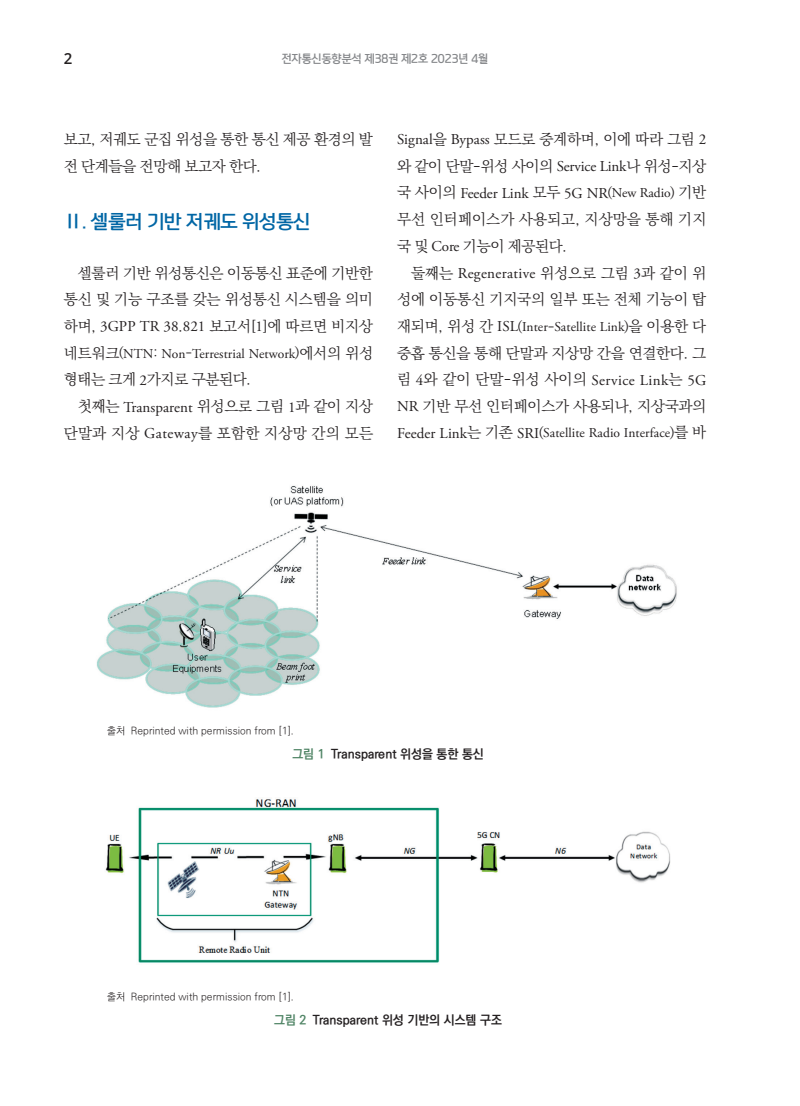
<style>
.page{position:relative;width:800px;height:1106px;background:#fff}
.page>*{position:absolute;margin:0;border:0;box-sizing:border-box;transform-origin:0 0}
.I{font:18px "paybooc OTF Bold";letter-spacing:-.01em;color:#0166a5}
._2단본문{font:15px/26.7px "Ko Pub World Batang PL";letter-spacing:-.015em;color:#231f20}
._2단본문-2{font:15px/26.7px "Ko Pub World Batang PL";letter-spacing:.015em;color:#231f20;text-align:right}
.t1{font:600 15px "Open Sans";color:#231f20}
._2단본문-3{font:13.5px "Adobe Garamond Pro";letter-spacing:.005em;color:#231f20}
.캡션{font:12.75px "Ko Pub World Dotum PB";color:#231f20}
.t2{font:10.95px "paybooc OTF Bold";color:#848689}
.캡션출처{font:10.2px "Ko Pub World Dotum PL";color:#231f20}
.s1{font-family:"Adobe Garamond Pro"}
.s2{font-family:"Ko Pub World Batang PL";font-size:15px}
.s3{font-family:"Ko Pub World Batang PL"}
.s4{font-size:13.5px}
.s5{font-family:"Adobe Garamond Pro";font-size:13.5px}
.s6{font-size:15px}
.s7{color:#4f8465}
</style>
<div class="page">
<img style="left:96px;top:485px;width:581px;height:223px">
<img style="left:105px;top:799px;width:566px;height:164px">
<p class="t1" style="left:64px;top:48px;width:10px">2</p>
<p class="t2" style="left:282px;top:52px;width:208px">전자통신동향분석 제38권 제2호 2023년 4월</p>
<p class="_2단본문" style="left:64px;top:126px;width:310px">보고, 저궤도 군집 위성을 통한 통신 제공 환경의 발 전 단계들을 전망해 보고자 한다.</p>
<p class="I" style="left:64px;top:210px;width:248px">Ⅱ. 셀룰러 기반 저궤도 위성통신</p>
<p class="_2단본문" style="left:64px;top:260px;width:310px;text-align:justify;text-indent:14px">셀룰러 기반 위성통신은 이동통신 표준에 기반한 통신 및 기능 구조를 갖는 위성통신 시스템을 의미 하며, <span class="s1">3GPP TR 38</span>.<span class="s1">821</span> 보고서[<span class="s1">1</span>]에 따르면 비지상</p>
<p class="_2단본문-3" style="left:64px;top:345px;width:310px"><span class="s2">네트워크</span><span class="s3">(</span>NTN<span class="s3">:</span> Non<span class="s3">-</span>Terrestrial Network<span class="s3">)</span><span class="s2">에서의 위성</span></p>
<p class="_2단본문" style="left:64px;top:367px;width:189px">형태는 크게 <span class="s1">2</span>가지로 구분된다.</p>
<p class="_2단본문-2" style="left:64px;top:393px;width:310px">첫째는 <span class="s1">Transparent</span> 위성으로 그림 <span class="s1">1</span>과 같이 지상 단말과 지상 <span class="s1">Gateway</span>를 포함한 지상망 간의 모든</p>
<p class="_2단본문" style="left:397px;top:126px;width:311px;text-align:justify"><span class="s1">Signal</span>을 <span class="s1">Bypass</span> 모드로 중계하며, 이에 따라 그림 <span class="s1">2 </span>와 같이 단말-위성 사이의 <span class="s1">Service Link</span>나 위성-지상 국 사이의 <span class="s1">Feeder Link</span> 모두 <span class="s1">5G NR</span><span class="s4">(</span><span class="s5">New Radio</span><span class="s4">)</span> 기반 무선 인터페이스가 사용되고, 지상망을 통해 기지 국 및 <span class="s1">Core</span> 기능이 제공된다.</p>
<p class="_2단본문" style="left:397px;top:260px;width:311px;text-align:right">둘째는 <span class="s1">Regenerative</span> 위성으로 그림 <span class="s1">3</span>과 같이 위 성에 이동통신 기지국의 일부 또는 전체 기능이 탑</p>
<p class="_2단본문-3" style="left:397px;top:318px;width:311px"><span class="s2">재되며, 위성 간</span> <span class="s6">ISL</span><span class="s3">(</span>Inter<span class="s3">-</span>Satellite Link<span class="s3">)</span><span class="s2">을 이용한 다</span></p>
<p class="_2단본문" style="left:397px;top:340px;width:311px;line-height:27.2px">중홉 통신을 통해 단말과 지상망 간을 연결한다. 그 림 <span class="s1">4</span>와 같이 단말-위성 사이의 <span class="s1">Service Link</span>는 <span class="s1">5G</span></p>
<p class="_2단본문" style="left:397px;top:393px;width:311px"><span class="s1">NR</span> 기반 무선 인터페이스가 사용되나, 지상국과의</p>
<p class="_2단본문-3" style="left:397px;top:425px;width:311px"><span class="s6">Feeder Link</span><span class="s2">는 기존</span> <span class="s6">SRI</span><span class="s3">(</span>Satellite Radio Interface<span class="s3">)</span><span class="s2">를 바</span></p>
<p class="캡션출처" style="left:107px;top:724px;width:188px">출처 Reprinted with permission from [1].</p>
<p class="캡션" style="left:292px;top:744px;width:193px"><span class="s7">그림 1</span> Transparent 위성을 통한 통신</p>
<p class="캡션출처" style="left:107px;top:990px;width:188px">출처 Reprinted with permission from [1].</p>
<p class="캡션" style="left:274px;top:1010px;width:229px"><span class="s7">그림 2</span> Transparent 위성 기반의 시스템 구조</p>
</div>
